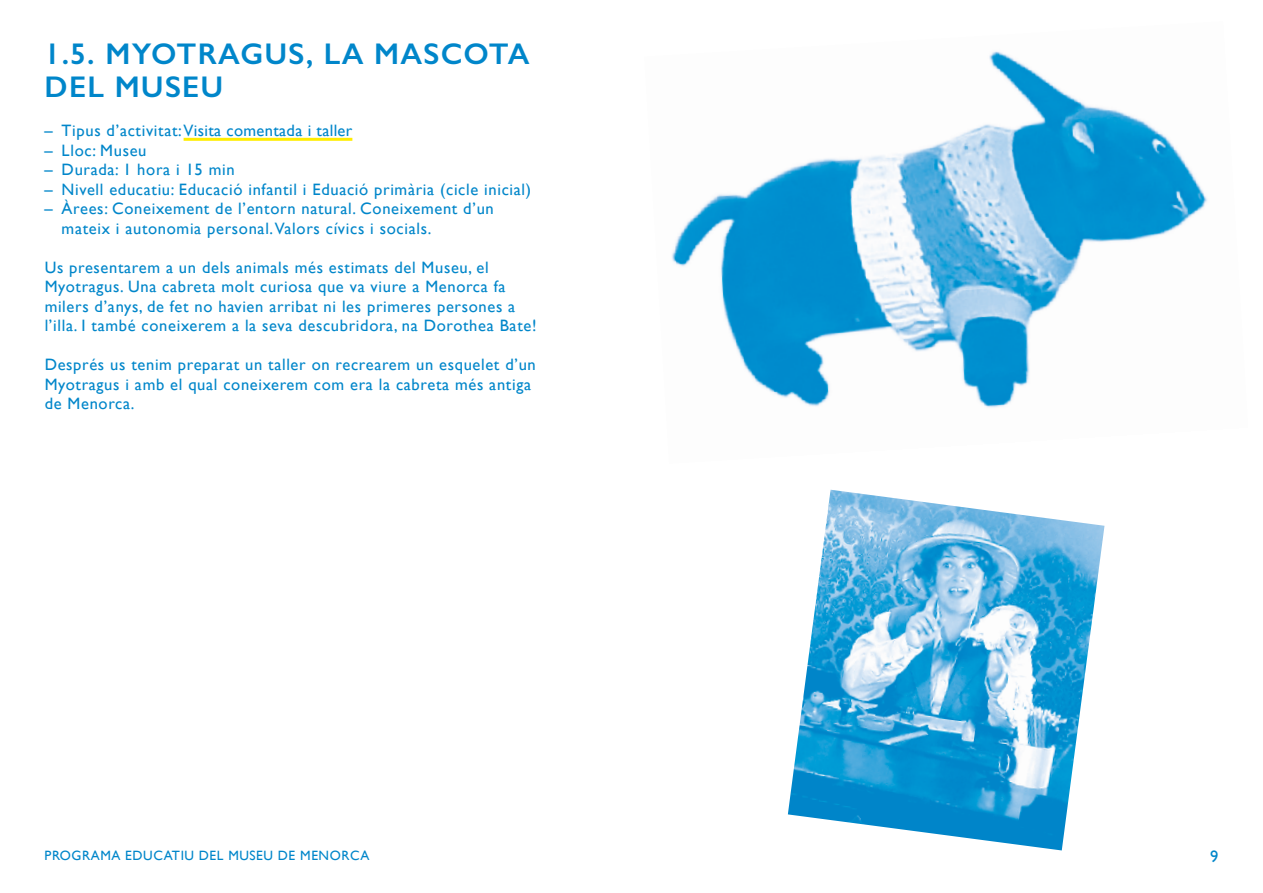
<style>
.page{position:relative;width:1263px;height:893px;background:#fff}
.page>*{position:absolute;margin:0;border:0;box-sizing:border-box;transform-origin:0 0}
.t1{font:600 30px/33px "Gill Sans";letter-spacing:.04em;color:#0086ca}
.t2{font:16.5px/19.5px "Gill Sans";letter-spacing:.04em;color:#0086ca}
.t3{font:16.5px "Gill Sans";letter-spacing:.02em;color:#0086ca}
.t4{font:13.5px "Gill Sans";letter-spacing:.04em;color:#0086ca}
</style>
<div class="page">
<hr style="left:184px;top:138px;width:168px;height:3px;background:#ffed00">
<img style="left:672px;top:51px;width:536px;height:357px">
<img style="left:788px;top:490px;width:316px;height:360px">
<h1 class="t1" style="left:45px;top:37px;width:486px">1.5. MYOTRAGUS, LA MASCOTA<br>DEL MUSEU</h1>
<p class="t3" style="left:45px;top:121px;width:309px">– Tipus d’activitat: Visita comentada i taller</p>
<p class="t2" style="left:45px;top:140px;width:103px">– Lloc: Museu</p>
<p class="t2" style="left:45px;top:160px;width:191px">– Durada: 1 hora i 15 min</p>
<p class="t2" style="left:45px;top:179px;width:488px">– Nivell educatiu: Educació infantil i Eduació primària (cicle inicial)</p>
<p class="t2" style="left:62px;top:199px;width:434px;text-indent:-17px">– Àrees: Coneixement de l’entorn natural. Coneixement d’un mateix i autonomia personal. Valors cívics i socials.</p>
<p class="t2" style="left:45px;top:257px;width:493px">Us presentarem a un dels animals més estimats del Museu, el Myotragus. Una cabreta molt curiosa que va viure a Menorca fa milers d’anys, de fet no havien arribat ni les primeres persones a l’illa. I també coneixerem a la seva descubridora, na Dorothea Bate!</p>
<p class="t2" style="left:45px;top:355px;width:493px">Després us tenim preparat un taller on recrearem un esquelet d’un<br>Myotragus i amb el qual coneixerem com era la cabreta més antiga de Menorca.</p>
<p class="t4" style="left:45px;top:847px;width:326px">PROGRAMA EDUCATIU DEL MUSEU DE MENORCA</p>
<p class="t2" style="left:1210px;top:846px;width:10px">9</p>
</div>
